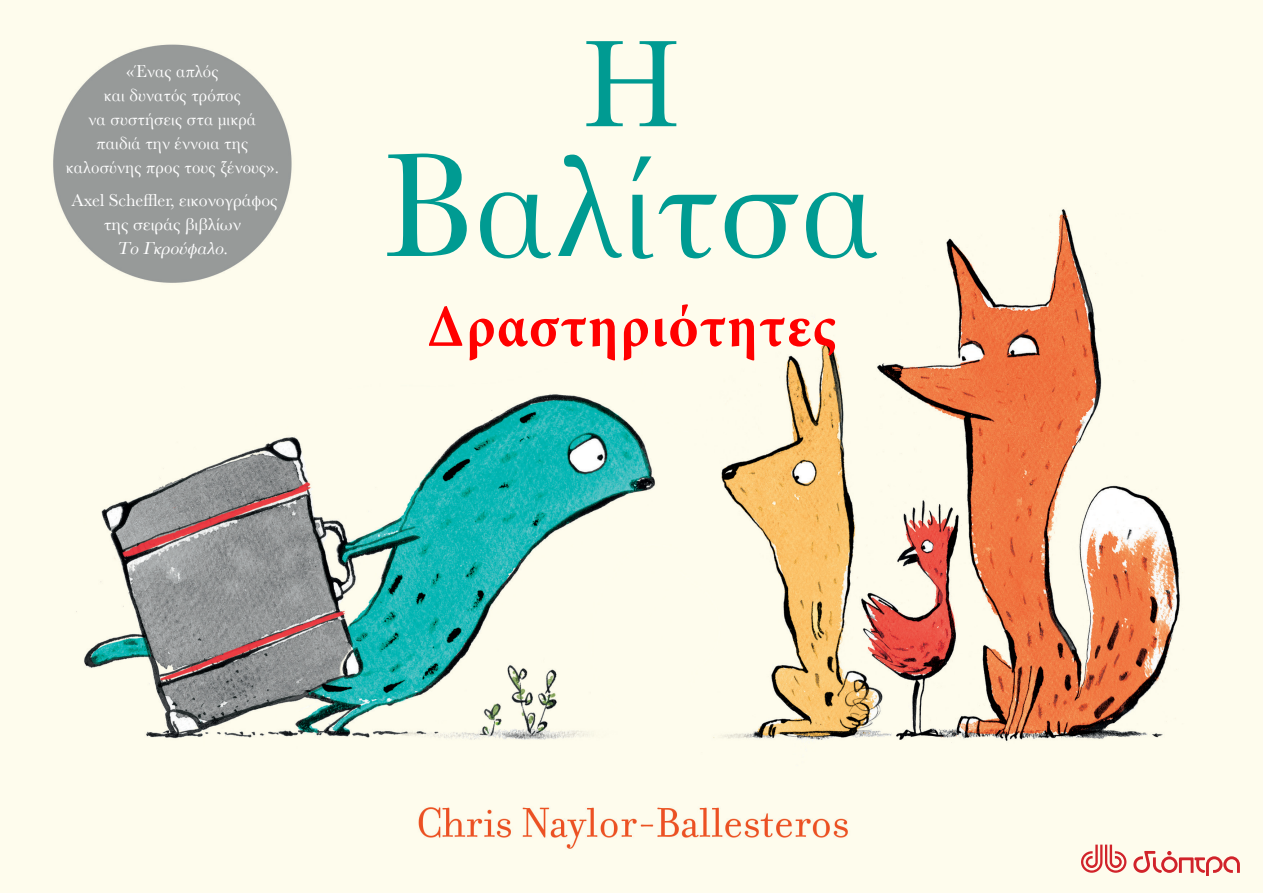
<style>
.page{position:relative;width:1263px;height:893px;background:#fff}
.page>*{position:absolute;margin:0;border:0;box-sizing:border-box;transform-origin:0 0}
.t1{font:153.15px "Baskerville";letter-spacing:.01em;color:#009b92;scale:.95 1}
.t2{font:128.4px "Baskerville";color:#009b92;scale:.95 1}
.t3{font:700 60px "Minion Pro";letter-spacing:.025em;color:#f00;scale:.95 1}
.t4{font:18px "Baskerville";letter-spacing:.01em;color:#fff;scale:.95 1}
.t5{font:18px/24px "Baskerville";letter-spacing:.01em;color:#fff;text-align:center}
.s1{font-style:italic}
</style>
<div class="page">
<img style="left:0;top:0;width:1263px;height:893px">
<svg style="left:1081px;top:845px;width:45px;height:28px"></svg>
<svg style="left:1133px;top:851px;width:107px;height:25px"></svg>
<p class="t4" style="left:126px;top:60px;width:99px">«Ένας απλός</p>
<p class="t4" style="left:104px;top:84px;width:146px">και δυνατός τρόπος</p>
<p class="t4" style="left:89px;top:108px;width:178px">να συστήσεις στα μικρά</p>
<p class="t4" style="left:97px;top:132px;width:161px">παιδιά την έννοια της</p>
<p class="t4" style="left:66px;top:156px;width:226px">καλοσύνης προς τους ξένους».</p>
<p class="t5" style="left:71px;top:188px;width:208px">Axel Scheffler, εικονογράφος της σειράς βιβλίων<br><span class="s1">ΤοΓκρούφαλο</span>.</p>
<p class="t2" style="left:582px;top:3px;width:105px">H</p>
<p class="t1" style="left:384px;top:109px;width:523px">Bαλίτσα</p>
<p class="t3" style="left:427px;top:284px;width:432px">Δραστηριότητες</p>
</div>
